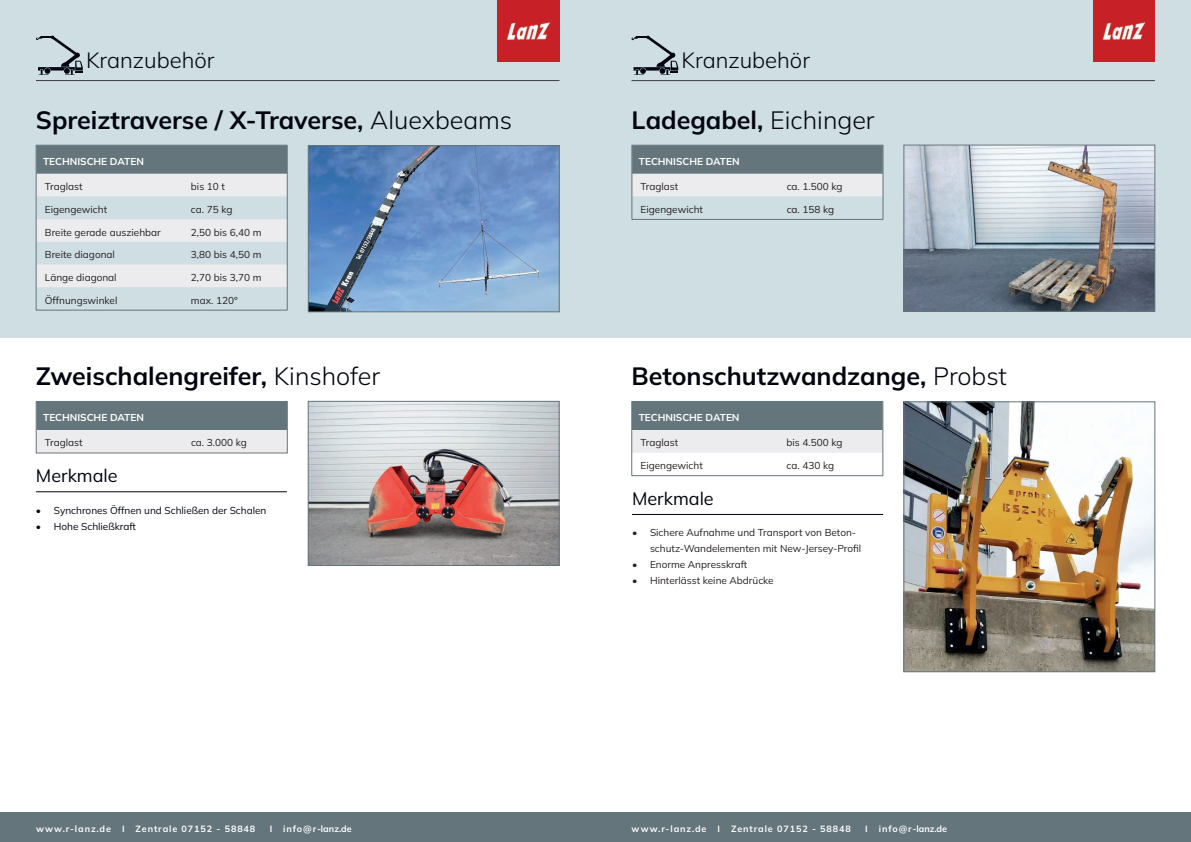
<style>
.page{position:relative;width:1191px;height:842px;background:#fff}
.page>*{position:absolute;margin:0;border:0;box-sizing:border-box;transform-origin:0 0}
.t1{font:700 25px "Mulish";color:#00040e}
.t2{font:300 22px "Mulish";color:#00040e}
.t3{font:18px "Mulish";color:#00040e}
.t4{font:10px/16px "Mulish";color:#231f20}
.t5{font:700 10px "Mulish";color:#fff}
.t6{font:10px "Mulish";color:#00040e}
.t7{font:700 9px "Mulish";letter-spacing:.1em;color:#fff}
.t8{font:700 9px "Mulish";color:#fff}
.s1{font-weight:300}
</style>
<div class="page">
<div style="left:0;top:0;width:1191px;height:337px;background:#cedee3"></div>
<hr style="left:631px;top:80px;width:524px;height:1px;background:#3e3e3f">
<hr style="left:36px;top:80px;width:523px;height:1px;background:#3e3e3f">
<img style="left:1093px;top:0;width:62px;height:62px">
<img style="left:498px;top:0;width:61px;height:62px">
<svg style="left:631px;top:36px;width:47px;height:39px"></svg>
<svg style="left:36px;top:36px;width:47px;height:39px"></svg>
<div style="left:0;top:813px;width:595px;height:29px;background:#64757b"></div>
<div style="left:595px;top:813px;width:596px;height:29px;background:#64757b"></div>
<img style="left:905px;top:147px;width:248px;height:162px">
<div style="left:903px;top:145px;width:252px;height:166px;border:1px solid #64757b"></div>
<img style="left:310px;top:403px;width:247px;height:161px">
<div style="left:308px;top:401px;width:251px;height:165px;border:1px solid #64757b"></div>
<img style="left:310px;top:147px;width:247px;height:163px">
<div style="left:308px;top:145px;width:251px;height:167px;border:1px solid #64757b"></div>
<img style="left:905px;top:404px;width:248px;height:266px">
<div style="left:903px;top:402px;width:252px;height:270px;border:1px solid #64757b"></div>
<svg style="left:38px;top:147px;width:247px;height:140px"></svg>
<div style="left:36px;top:145px;width:251px;height:165px;border:1px solid #64757b"></div>
<svg style="left:633px;top:403px;width:248px;height:50px;background:#a2abaf"></svg>
<div style="left:631px;top:401px;width:252px;height:75px;border:1px solid #64757b"></div>
<svg style="left:633px;top:147px;width:248px;height:49px;background:#a1abaf"></svg>
<div style="left:631px;top:145px;width:252px;height:75px;border:1px solid #64757b"></div>
<svg style="left:38px;top:403px;width:247px;height:48px;background:#9fa9ad"></svg>
<div style="left:36px;top:401px;width:251px;height:52px;border:1px solid #64757b"></div>
<hr style="left:632px;top:514px;width:251px;height:1px;background:#00040e">
<hr style="left:36px;top:491px;width:251px;height:1px;background:#00040e">
<h2 class="t2" style="left:86px;top:45px;width:130px">Kranzubehör</h2>
<h2 class="t2" style="left:681px;top:45px;width:130px">Kranzubehör</h2>
<h1 class="t1" style="left:36px;top:103px;width:478px">Spreiztraverse / X-Traverse, <span class="s1">Aluexbeams</span></h1>
<p class="t5" style="left:43px;top:154px;width:102px">TECHNISCHE DATEN</p>
<p class="t4" style="left:45px;top:178px;width:39px">Traglast</p>
<p class="t4" style="left:191px;top:178px;width:36px">bis 10 t</p>
<p class="t4" style="left:45px;top:201px;width:64px">Eigengewicht</p>
<p class="t4" style="left:191px;top:201px;width:43px">ca. 75 kg</p>
<p class="t4" style="left:45px;top:224px;width:117px">Breite gerade ausziehbar</p>
<p class="t4" style="left:191px;top:224px;width:72px">2,50 bis 6,40 m</p>
<p class="t4" style="left:45px;top:246px;width:72px">Breite diagonal</p>
<p class="t4" style="left:191px;top:246px;width:72px">3,80 bis 4,50 m</p>
<p class="t4" style="left:45px;top:269px;width:73px">Länge diagonal</p>
<p class="t4" style="left:191px;top:269px;width:72px">2,70 bis 3,70 m</p>
<p class="t4" style="left:45px;top:292px;width:74px">Öffnungswinkel</p>
<p class="t4" style="left:191px;top:292px;width:48px">max. 120°</p>
<h1 class="t1" style="left:36px;top:359px;width:346px">Zweischalengreifer, <span class="s1">Kinshofer</span></h1>
<p class="t5" style="left:43px;top:411px;width:102px">TECHNISCHE DATEN</p>
<p class="t4" style="left:45px;top:435px;width:39px">Traglast</p>
<p class="t4" style="left:191px;top:435px;width:57px">ca. 3.000 kg</p>
<h3 class="t3" style="left:36px;top:463px;width:83px">Merkmale</h3>
<p class="t6" style="left:36px;top:503px;width:232px">• Synchrones Öffnen und Schließen der Schalen</p>
<p class="t6" style="left:36px;top:519px;width:102px">• Hohe Schließkraft</p>
<h1 class="t1" style="left:631px;top:103px;width:244px">Ladegabel, <span class="s1">Eichinger</span></h1>
<p class="t5" style="left:639px;top:154px;width:102px">TECHNISCHE DATEN</p>
<p class="t4" style="left:640px;top:178px;width:39px">Traglast</p>
<p class="t4" style="left:786px;top:178px;width:57px">ca. 1.500 kg</p>
<p class="t4" style="left:640px;top:201px;width:64px">Eigengewicht</p>
<p class="t4" style="left:786px;top:201px;width:49px">ca. 158 kg</p>
<h1 class="t1" style="left:631px;top:359px;width:377px">Betonschutzwandzange, <span class="s1">Probst</span></h1>
<p class="t5" style="left:639px;top:411px;width:102px">TECHNISCHE DATEN</p>
<p class="t4" style="left:640px;top:435px;width:39px">Traglast</p>
<p class="t4" style="left:786px;top:435px;width:57px">bis 4.500 kg</p>
<p class="t4" style="left:640px;top:457px;width:64px">Eigengewicht</p>
<p class="t4" style="left:786px;top:457px;width:49px">ca. 430 kg</p>
<h3 class="t3" style="left:632px;top:486px;width:83px">Merkmale</h3>
<p class="t4" style="left:650px;top:524px;width:213px;text-indent:-18px">• Sichere Aufnahme und Transport von Beton&shy;schutz-Wandelementen mit New-Jersey-Profil</p>
<p class="t4" style="left:632px;top:556px;width:117px">• Enorme Anpresskraft</p>
<p class="t4" style="left:632px;top:572px;width:143px">• Hinterlässt keine Abdrücke</p>
<p class="t7" style="left:36px;top:823px;width:221px">www.r-lanz.de I Zentrale 07152 - 58848</p>
<p class="t8" style="left:270px;top:823px;width:83px">I info@r-lanz.de</p>
<p class="t7" style="left:631px;top:823px;width:221px">www.r-lanz.de I Zentrale 07152 - 58848</p>
<p class="t8" style="left:865px;top:823px;width:83px">I info@r-lanz.de</p>
</div>
